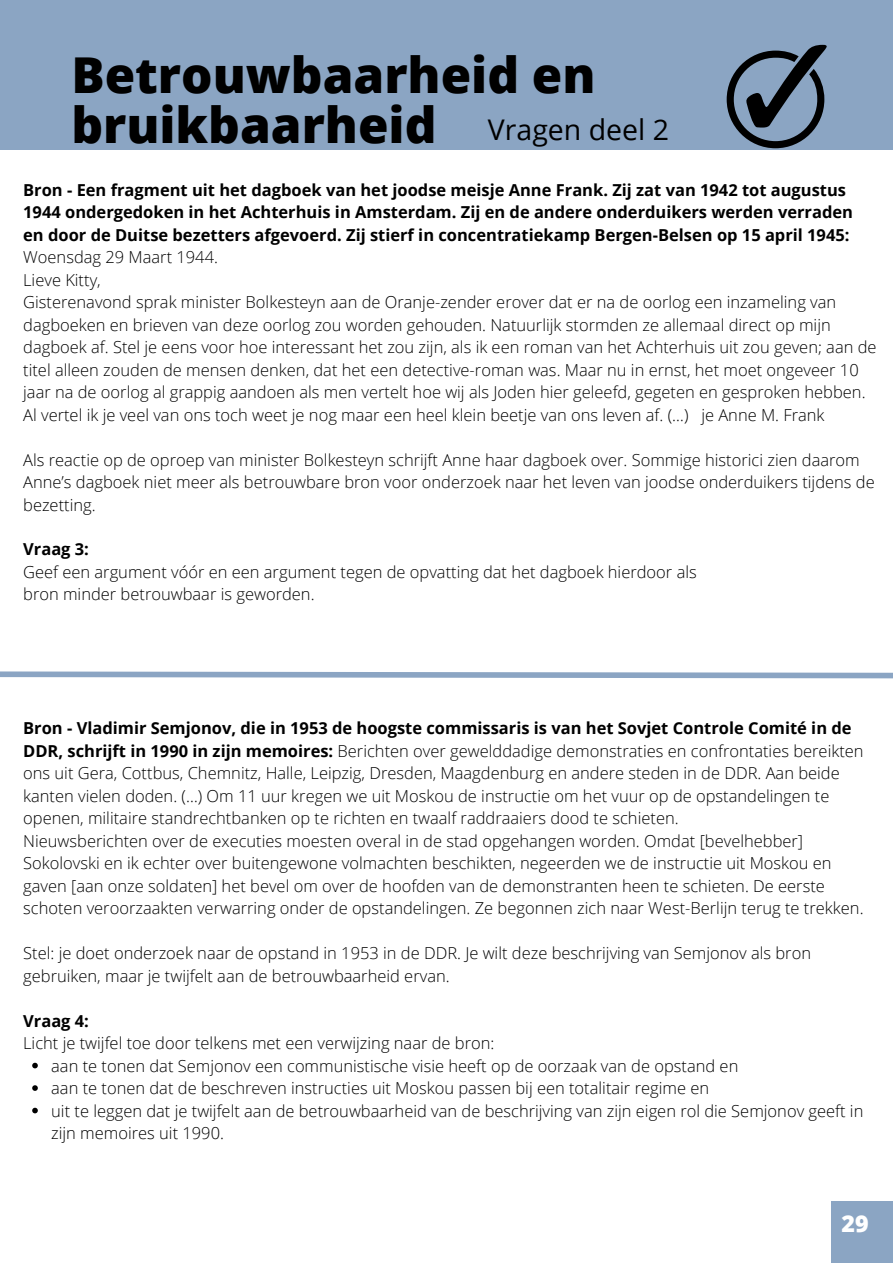
<style>
.page{position:relative;width:893px;height:1264px;background:#fff}
.page>*{position:absolute;margin:0;border:0;box-sizing:border-box;transform-origin:0 0}
.t1{font:800 49.5px/49.5px "Open Sans";color:#000}
.t2{font:28.5px "Open Sans";color:#000}
.t3{font:800 23.25px "Open Sans";color:#fff}
.t4{font:300 16.5px/22.5px "Open Sans";color:#000}
.t5{font:700 16.5px/22.5px "Open Sans";color:#000}
.s1{font-weight:700}
</style>
<div class="page">
<div style="left:831px;top:1200px;width:61px;height:62px;background:#8ba5c3"></div>
<svg style="left:0;top:671px;width:892px;height:8px"></svg>
<svg style="left:32px;top:1062px;width:6px;height:6px"></svg>
<svg style="left:32px;top:1085px;width:6px;height:5px"></svg>
<svg style="left:32px;top:1107px;width:6px;height:6px"></svg>
<div style="left:0;top:0;width:892px;height:150px;background:#8ba5c3"></div>
<svg style="left:726px;top:45px;width:100px;height:103px"></svg>
<p class="t1" style="left:71px;top:49px;width:525px">Betrouwbaarheid en bruikbaarheid</p>
<p class="t2" style="left:488px;top:109px;width:183px">Vragen deel 2</p>
<p class="t5" style="left:23px;top:178px;width:831px">Bron - Een fragment uit het dagboek van het joodse meisje Anne Frank. Zij zat van 1942 tot augustus<br>1944 ondergedoken in het Achterhuis in Amsterdam. Zij en de andere onderduikers werden verraden en door de Duitse bezetters afgevoerd. Zij stierf in concentratiekamp Bergen-Belsen op 15 april 1945:</p>
<p class="t4" style="left:23px;top:245px;width:196px">Woensdag 29 Maart 1944.</p>
<p class="t4" style="left:23px;top:268px;width:79px">Lieve Kitty,</p>
<p class="t4" style="left:23px;top:290px;width:854px">Gisterenavond sprak minister Bolkesteyn aan de Oranje-zender erover dat er na de oorlog een inzameling van dagboeken en brieven van deze oorlog zou worden gehouden. Natuurlijk stormden ze allemaal direct op mijn dagboek af. Stel je eens voor hoe interessant het zou zijn, als ik een roman van het Achterhuis uit zou geven; aan de titel alleen zouden de mensen denken, dat het een detective-roman was. Maar nu in ernst, het moet ongeveer 10 jaar na de oorlog al grappig aandoen als men vertelt hoe wij als Joden hier geleefd, gegeten en gesproken hebben.<br>Al vertel ik je veel van ons toch weet je nog maar een heel klein beetje van ons leven af. (…) je Anne M. Frank</p>
<p class="t4" style="left:23px;top:448px;width:853px">Als reactie op de oproep van minister Bolkesteyn schrijft Anne haar dagboek over. Sommige historici zien daarom<br>Anne’s dagboek niet meer als betrouwbare bron voor onderzoek naar het leven van joodse onderduikers tijdens de bezetting.</p>
<p class="t5" style="left:23px;top:538px;width:67px">Vraag 3:</p>
<p class="t4" style="left:23px;top:560px;width:675px">Geef een argument vóór en een argument tegen de opvatting dat het dagboek hierdoor als</p>
<p class="t4" style="left:23px;top:583px;width:293px">bron minder betrouwbaar is geworden.</p>
<p class="t4" style="left:23px;top:716px;width:841px"><span class="s1">Bron - Vladimir Semjonov, die in 1953 de hoogste commissaris is van het Sovjet Controle Comité in de DDR, schrijft in 1990 in zijn memoires:</span> Berichten over gewelddadige demonstraties en confrontaties bereikten ons uit Gera, Cottbus, Chemnitz, Halle, Leipzig, Dresden, Maagdenburg en andere steden in de DDR. Aan beide kanten vielen doden. (…) Om 11 uur kregen we uit Moskou de instructie om het vuur op de opstandelingen te openen, militaire standrechtbanken op te richten en twaalf raddraaiers dood te schieten.</p>
<p class="t4" style="left:23px;top:829px;width:841px">Nieuwsberichten over de executies moesten overal in de stad opgehangen worden. Omdat [bevelhebber] Sokolovski en ik echter over buitengewone volmachten beschikten, negeerden we de instructie uit Moskou en gaven [aan onze soldaten] het bevel om over de hoofden van de demonstranten heen te schieten. De eerste schoten veroorzaakten verwarring onder de opstandelingen. Ze begonnen zich naar West-Berlijn terug te trekken.</p>
<p class="t4" style="left:23px;top:941px;width:789px">Stel: je doet onderzoek naar de opstand in 1953 in de DDR. Je wilt deze beschrijving van Semjonov als bron gebruiken, maar je twijfelt aan de betrouwbaarheid ervan.</p>
<p class="t5" style="left:23px;top:1009px;width:67px">Vraag 4:</p>
<p class="t4" style="left:23px;top:1031px;width:472px">Licht je twijfel toe door telkens met een verwijzing naar de bron:</p>
<p class="t4" style="left:51px;top:1054px;width:688px">aan te tonen dat Semjonov een communistische visie heeft op de oorzaak van de opstand en</p>
<p class="t4" style="left:51px;top:1076px;width:659px">aan te tonen dat de beschreven instructies uit Moskou passen bij een totalitair regime en</p>
<p class="t4" style="left:51px;top:1099px;width:813px">uit te leggen dat je twijfelt aan de betrouwbaarheid van de beschrijving van zijn eigen rol die Semjonov geeft in zijn memoires uit 1990.</p>
<p class="t3" style="left:841px;top:1207px;width:29px">29</p>
<p class="t3" style="left:859px;top:1218px;width:15px">9</p>
<p class="t3" style="left:858px;top:1218px;width:18px">X</p>
<p class="t3" style="left:859px;top:1218px;width:15px">4</p>
<p class="t3" style="left:859px;top:1218px;width:15px">7</p>
</div>
